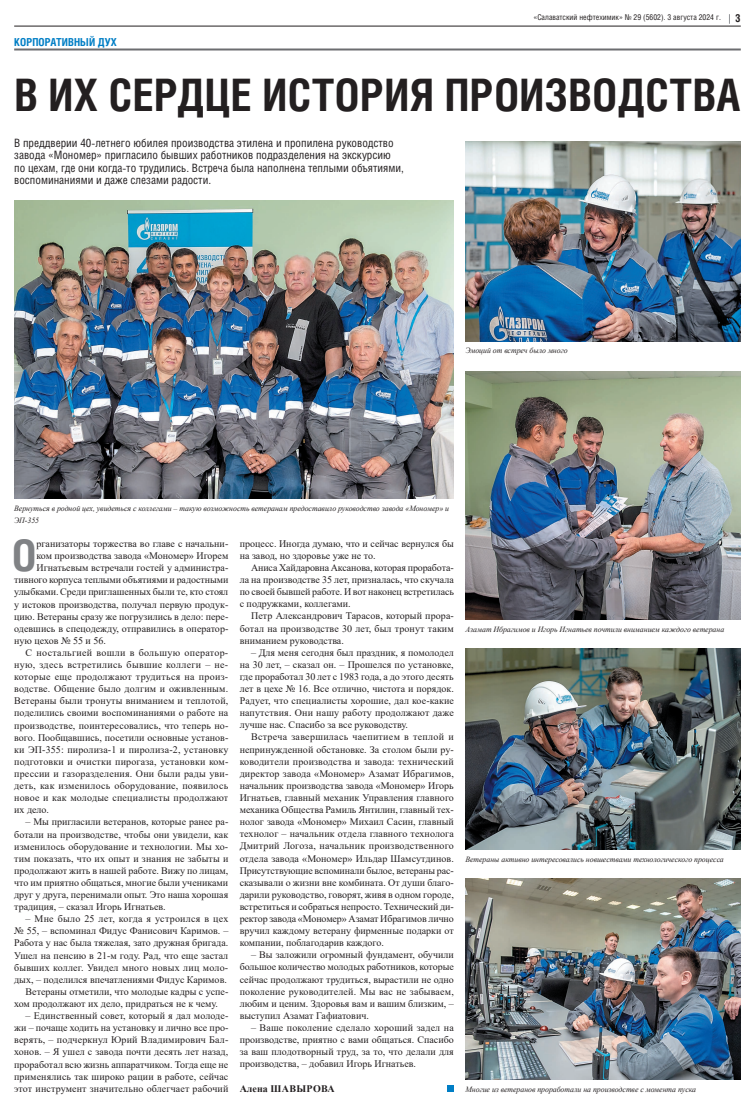
<style>
.page{position:relative;width:755px;height:1106px;background:#fff}
.page>*{position:absolute;margin:0;border:0;box-sizing:border-box;transform-origin:0 0}
.t1{font:700 44.8px "Helios Cond";letter-spacing:.01em;color:#231f20}
.t2{font:700 43.5px "Helios Cond";color:#808285}
.t3{font:11.5px/12.1px "Helios Cond";color:#231f20}
.t4{font:700 11px "Helios Cond";letter-spacing:.01em;color:#007ec5}
.t5{font:700 11px "Helios Cond";color:#231f20}
.t6{font:10px/12.1px "Times New Roman";color:#231f20;text-align:justify}
.t7{font:10px "Times New Roman";letter-spacing:.02em;color:#231f20}
.t8{font:10px "Times New Roman";letter-spacing:.03em;color:#231f20}
.t9{font:10px "Times New Roman";letter-spacing:.025em;color:#231f20}
.t10{font:700 10px "Times New Roman";letter-spacing:.03em;color:#231f20}
.t11{font:italic 8px/12.1px "Times New Roman";letter-spacing:-.005em;color:#231f20}
.t12{font:8px "Helios Cond";color:#231f20}
</style>
<div class="page">
<hr style="left:14px;top:48px;width:726px;height:2px;background:#6c6d70">
<hr style="left:14px;top:26px;width:726px;height:1px;background:#231f20">
<img style="left:465px;top:141px;width:275px;height:200px">
<img style="left:465px;top:878px;width:275px;height:201px">
<img style="left:465px;top:648px;width:275px;height:201px">
<img style="left:465px;top:371px;width:275px;height:248px">
<img style="left:14px;top:200px;width:439px;height:298px">
<div style="left:446px;top:1085px;width:7px;height:6px;background:#007ec5"></div>
<p class="t4" style="left:14px;top:35px;width:104px">КОРПОРАТИВНЫЙ ДУХ</p>
<p class="t12" style="left:533px;top:12px;width:189px">«Салаватский нефтехимик» № 29 (5602). 3 августа 2024 г.</p>
<p class="t5" style="left:734px;top:11px;width:7px">3</p>
<h1 class="t1" style="left:14px;top:65px;width:727px">В ИХ СЕРДЦЕ ИСТОРИЯ ПРОИЗВОДСТВА</h1>
<p class="t3" style="left:14px;top:137px;width:391px">В преддверии 40-летнего юбилея производства этилена и пропилена руководство завода «Мономер» пригласило бывших работников подразделения на экскурсию по цехам, где они когда-то трудились. Встреча была наполнена теплыми объятиями, воспоминаниями и даже слезами радости.</p>
<p class="t11" style="left:465px;top:344px;width:104px">Эмоций от встреч было много</p>
<p class="t11" style="left:14px;top:502px;width:436px">Вернуться в родной цех, увидеться с коллегами – такую возможность ветеранам предоставило руководство завода «Мономер» и<br>ЭП-355</p>
<h2 class="t2" style="left:12px;top:526px;width:26px">О</h2>
<p class="t6" style="left:36px;top:537px;width:193px">рганизаторы торжества во главе с начальни-</p>
<p class="t6" style="left:36px;top:549px;width:193px">ком производства завода «Мономер» Игорем</p>
<p class="t6" style="left:36px;top:561px;width:193px">Игнатьевым встречали гостей у администра-</p>
<p class="t6" style="left:14px;top:573px;width:215px">тивного корпуса теплыми объятиями и радостными</p>
<p class="t6" style="left:14px;top:585px;width:215px">улыбками. Среди приглашенных были те, кто стоял</p>
<p class="t6" style="left:14px;top:598px;width:215px">у истоков производства, получал первую продук-</p>
<p class="t6" style="left:14px;top:610px;width:215px">цию. Ветераны сразу же погрузились в дело: пере-</p>
<p class="t6" style="left:14px;top:622px;width:215px">одевшись в спецодежду, отправились в оператор-</p>
<p class="t6" style="left:14px;top:634px;width:93px">ную цехов № 55 и 56.</p>
<p class="t8" style="left:26px;top:645px;width:204px">С ностальгией вошли в большую оператор-</p>
<p class="t8" style="left:14px;top:657px;width:215px">ную, здесь встретились бывшие коллеги – не-</p>
<p class="t8" style="left:14px;top:669px;width:215px">которые еще продолжают трудиться на произ-</p>
<p class="t7" style="left:14px;top:682px;width:215px">водстве. Общение было долгим и оживленным.</p>
<p class="t6" style="left:14px;top:694px;width:215px">Ветераны были тронуты вниманием и теплотой,</p>
<p class="t6" style="left:14px;top:706px;width:215px">поделились своими воспоминаниями о работе на</p>
<p class="t6" style="left:14px;top:719px;width:215px">производстве, поинтересовались, что теперь но-</p>
<p class="t6" style="left:14px;top:731px;width:215px">вого. Пообщавшись, посетили основные установ-</p>
<p class="t6" style="left:14px;top:743px;width:215px">ки ЭП-355: пиролиза-1 и пиролиза-2, установку</p>
<p class="t6" style="left:14px;top:755px;width:215px">подготовки и очистки пирогаза, установки ком-</p>
<p class="t7" style="left:14px;top:766px;width:215px">прессии и газоразделения. Они были рады уви-</p>
<p class="t9" style="left:14px;top:778px;width:215px">деть, как изменилось оборудование, появилось</p>
<p class="t7" style="left:14px;top:790px;width:215px">новое и как молодые специалисты продолжают</p>
<p class="t6" style="left:14px;top:803px;width:36px">их дело.</p>
<p class="t6" style="left:14px;top:815px;width:215px;text-indent:11px">– Мы пригласили ветеранов, которые ранее ра&shy;ботали на производстве, чтобы они увидели, как изменилось оборудование и технологии. Мы хо&shy;тим показать, что их опыт и знания не забыты и продолжают жить в нашей работе. Вижу по лицам, что им приятно общаться, многие были учениками друг у друга, перенимали опыт. Это наша хорошая традиция, – сказал Игорь Игнатьев.</p>
<p class="t9" style="left:26px;top:911px;width:204px">– Мне было 25 лет, когда я устроился в цех</p>
<p class="t6" style="left:14px;top:924px;width:215px">№ 55, – вспоминал Фидус Фанисович Каримов. –</p>
<p class="t6" style="left:14px;top:936px;width:215px">Работа у нас была тяжелая, зато дружная бригада.</p>
<p class="t6" style="left:14px;top:948px;width:215px">Ушел на пенсию в 21-м году. Рад, что еще застал</p>
<p class="t7" style="left:14px;top:960px;width:215px">бывших коллег. Увидел много новых лиц моло-</p>
<p class="t6" style="left:14px;top:973px;width:214px">дых, – поделился впечатлениями Фидус Каримов.</p>
<p class="t6" style="left:26px;top:985px;width:204px">Ветераны отметили, что молодые кадры с успе-</p>
<p class="t6" style="left:14px;top:997px;width:205px">хом продолжают их дело, придраться не к чему.</p>
<p class="t6" style="left:14px;top:1009px;width:215px;text-indent:11px">– Единственный совет, который я дал молоде&shy;жи – почаще ходить на установку и лично все про&shy;верять, – подчеркнул Юрий Владимирович Бал&shy;хонов. – Я ушел с завода почти десять лет назад, проработал всю жизнь аппаратчиком. Тогда еще не применялись так широко рации в работе, сейчас этот инструмент значительно облегчает рабочий</p>
<p class="t6" style="left:239px;top:537px;width:215px">процесс. Иногда думаю, что и сейчас вернулся бы на завод, но здоровье уже не то.</p>
<p class="t6" style="left:239px;top:561px;width:215px;text-indent:11px">Аниса Хайдаровна Аксанова, которая проработа&shy;ла на производстве 35 лет, призналась, что скучала по своей бывшей работе. И вот наконец встретилась с подружками, коллегами.</p>
<p class="t6" style="left:239px;top:609px;width:215px;text-indent:11px">Петр Александрович Тарасов, который прора&shy;ботал на производстве 30 лет, был тронут таким вниманием руководства.</p>
<p class="t6" style="left:239px;top:646px;width:215px;text-indent:11px">– Для меня сегодня был праздник, я помолодел на 30 лет, – сказал он. – Прошелся по установке, где проработал 30 лет с 1983 года, а до этого десять лет в цехе № 16. Все отлично, чистота и порядок.<br>Радует, что специалисты хорошие, дал кое-какие напутствия. Они нашу работу продолжают даже лучше нас. Спасибо за все руководству.</p>
<p class="t6" style="left:239px;top:730px;width:215px;text-indent:11px">Встреча завершилась чаепитием в теплой и непринужденной обстановке. За столом были ру&shy;ководители производства и завода: технический директор завода «Мономер» Азамат Ибрагимов, начальник производства завода «Мономер» Игорь Игнатьев, главный механик Управления главного механика Общества Рамиль Янтилин, главный тех&shy;нолог завода «Мономер» Михаил Сасин, главный технолог – начальник отдела главного технолога Дмитрий Логоза, начальник производственного отдела завода «Мономер» Ильдар Шамсутдинов.<br>Присутствующие вспоминали былое, ветераны рас&shy;сказывали о жизни вне комбината. От души благо&shy;дарили руководство, говорят, живя в одном городе, встретиться и собраться непросто. Технический ди&shy;ректор завода «Мономер» Азамат Ибрагимов лично вручил каждому ветерану фирменные подарки от компании, поблагодарив каждого.</p>
<p class="t6" style="left:239px;top:948px;width:215px;text-indent:11px">– Вы заложили огромный фундамент, обучили большое количество молодых работников, которые сейчас продолжают трудиться, вырастили не одно поколение руководителей. Мы вас не забываем, любим и ценим. Здоровья вам и вашим близким, – выступил Азамат Гафиатович.</p>
<p class="t6" style="left:239px;top:1021px;width:215px;text-indent:11px">– Ваше поколение сделало хороший задел на производстве, приятно с вами общаться. Спасибо за ваш плодотворный труд, за то, что делали для производства, – добавил Игорь Игнатьев.</p>
<p class="t10" style="left:239px;top:1081px;width:96px">Алена ШАВЫРОВА</p>
<p class="t11" style="left:465px;top:623px;width:260px">Азамат Ибрагимов и Игорь Игнатьев почтили вниманием каждого ветерана</p>
<p class="t11" style="left:465px;top:853px;width:260px">Ветераны активно интересовались новшествами технологического процесса</p>
<p class="t11" style="left:465px;top:1083px;width:232px">Многие из ветеранов проработали на производстве с момента пуска</p>
</div>
